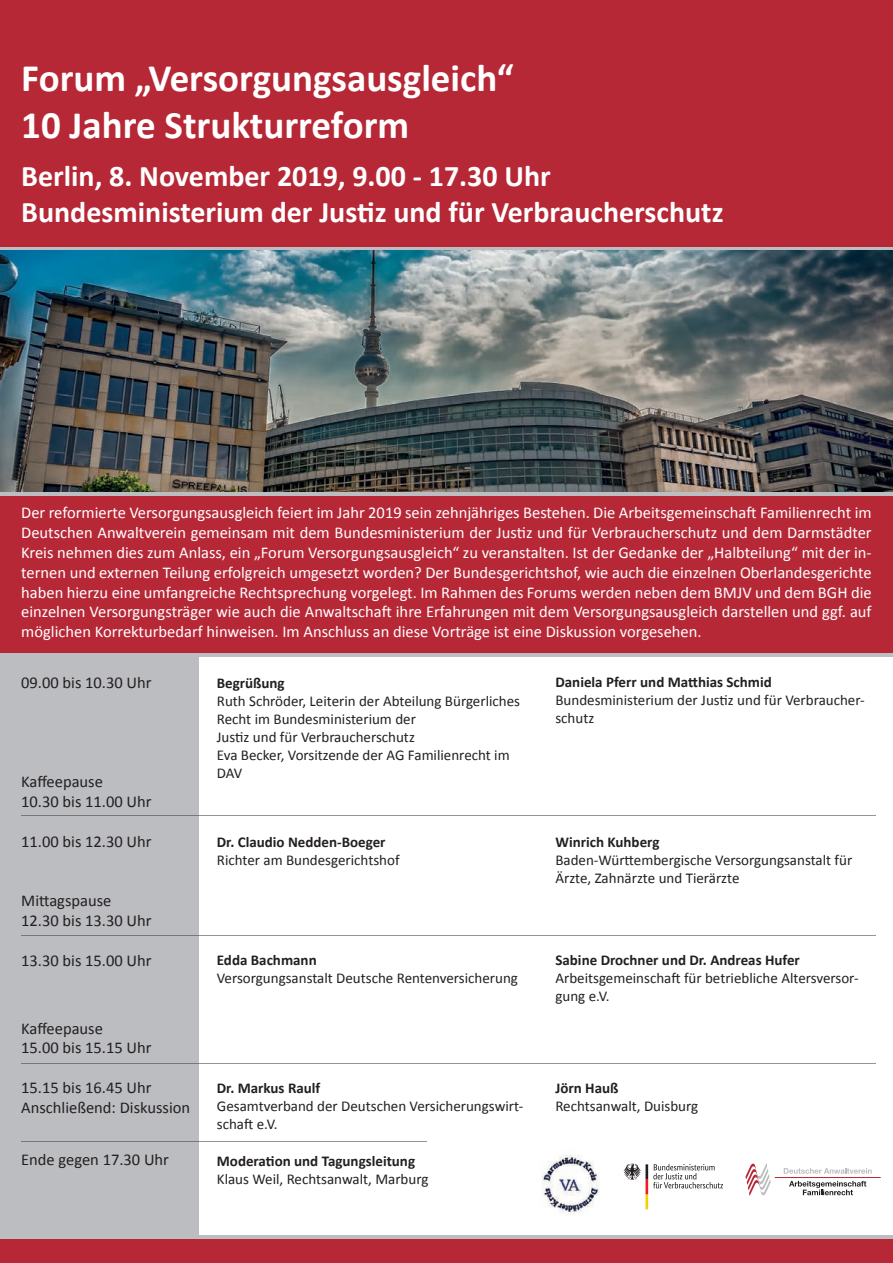
<style>
.page{position:relative;width:893px;height:1263px;background:#fff}
.page>*{position:absolute;margin:0;border:0;box-sizing:border-box;transform-origin:0 0}
.t1{font:700 39px/46.8px "Calibri";color:#fff}
.t2{font:700 30px/36px "Calibri";color:#fff}
.t3{font:16.5px/19.8px "Calibri";color:#fff;text-align:justify}
.t4{font:16.5px/19.8px "Calibri";color:#231f20}
.t5{font:15px/18px "Calibri";color:#231f20}
.t6{font:700 15px "Calibri";color:#231f20}
</style>
<div class="page">
<div style="left:0;top:647px;width:198px;height:616px;background:#bcbdc0"></div>
<svg style="left:0;top:246px;width:893px;height:5px;background:#a4939c"></svg>
<div style="left:0;top:644px;width:893px;height:13px;background:#bcbdc0"></div>
<div style="left:0;top:478px;width:893px;height:18px;background:linear-gradient(to right,#bcbdc0,#bcbdc0)"></div>
<div style="left:0;top:0;width:893px;height:246px;background:#b72837"></div>
<div style="left:0;top:496px;width:893px;height:157px;background:#b72837"></div>
<svg style="left:789px;top:1181px;width:77px;height:14px"></svg>
<hr style="left:775px;top:1177px;width:106px;height:1px;background:#b72837">
<svg style="left:745px;top:1163px;width:26px;height:33px"></svg>
<svg style="left:784px;top:1168px;width:88px;height:6px"></svg>
<img style="left:0;top:251px;width:893px;height:240px">
<img style="left:542px;top:1154px;width:58px;height:61px">
<svg style="left:623px;top:1163px;width:100px;height:46px"></svg>
<hr style="left:198px;top:815px;width:678px;height:1px;background:#939598">
<hr style="left:21px;top:815px;width:177px;height:1px;background:#76787b">
<hr style="left:198px;top:935px;width:678px;height:1px;background:#939598">
<hr style="left:21px;top:935px;width:177px;height:1px;background:#76787b">
<hr style="left:198px;top:1063px;width:678px;height:1px;background:#939598">
<hr style="left:21px;top:1063px;width:177px;height:1px;background:#76787b">
<hr style="left:198px;top:1141px;width:229px;height:1px;background:#939598">
<hr style="left:21px;top:1141px;width:177px;height:1px;background:#76787b">
<div style="left:0;top:1235px;width:893px;height:13px;background:#bcbdc0"></div>
<div style="left:0;top:1239px;width:893px;height:24px;background:#b72837"></div>
<h1 class="t1" style="left:21px;top:53px;width:494px">Forum „Versorgungsausgleich“<br>10 Jahre Strukturreform</h1>
<h2 class="t2" style="left:21px;top:157px;width:704px">Berlin, 8. November 2019, 9.00 - 17.30 Uhr<br>Bundesministerium der Justiz und für Verbraucherschutz</h2>
<p class="t3" style="left:21px;top:502px;width:852px">Der reformierte Versorgungsausgleich feiert im Jahr 2019 sein zehnjähriges Bestehen. Die Arbeitsgemeinschaft Familienrecht im Deutschen Anwaltverein gemeinsam mit dem Bundesministerium der Justiz und für Verbraucherschutz und dem Darmstädter Kreis nehmen dies zum Anlass, ein „Forum Versorgungsausgleich“ zu veranstalten. Ist der Gedanke der „Halbteilung“ mit der in&shy;ternen und externen Teilung erfolgreich umgesetzt worden? Der Bundesgerichtshof, wie auch die einzelnen Oberlandesgerichte haben hierzu eine umfangreiche Rechtsprechung vorgelegt. Im Rahmen des Forums werden neben dem BMJV und dem BGH die einzelnen Versorgungsträger wie auch die Anwaltschaft ihre Erfahrungen mit dem Versorgungsausgleich darstellen und ggf. auf möglichen Korrekturbedarf hinweisen. Im Anschluss an diese Vorträge ist eine Diskussion vorgesehen.</p>
<p class="t4" style="left:21px;top:672px;width:132px">09.00 bis 10.30 Uhr</p>
<p class="t6" style="left:555px;top:673px;width:218px">Daniela Pferr und Matthias Schmid</p>
<p class="t5" style="left:555px;top:690px;width:311px">Bundesministerium der Justiz und für Verbraucher&shy;schutz</p>
<p class="t6" style="left:217px;top:674px;width:69px">Begrüßung</p>
<p class="t5" style="left:217px;top:692px;width:305px">Ruth Schröder, Leiterin der Abteilung Bürgerliches Recht im Bundesministerium der<br>Justiz und für Verbraucherschutz<br>Eva Becker, Vorsitzende der AG Familienrecht im DAV</p>
<p class="t4" style="left:21px;top:771px;width:132px">Kaffeepause<br>10.30 bis 11.00 Uhr</p>
<p class="t4" style="left:21px;top:831px;width:132px">11.00 bis 12.30 Uhr</p>
<p class="t6" style="left:217px;top:832px;width:170px">Dr. Claudio Nedden-Boeger</p>
<p class="t5" style="left:217px;top:850px;width:184px">Richter am Bundesgerichtshof</p>
<p class="t6" style="left:555px;top:832px;width:106px">Winrich Kuhberg</p>
<p class="t5" style="left:555px;top:850px;width:298px">Baden-Württembergische Versorgungsanstalt für<br>Ärzte, Zahnärzte und Tierärzte</p>
<p class="t4" style="left:21px;top:890px;width:132px">Mittagspause<br>12.30 bis 13.30 Uhr</p>
<p class="t4" style="left:21px;top:949px;width:132px">13.30 bis 15.00 Uhr</p>
<p class="t4" style="left:21px;top:1017px;width:132px">Kaffeepause<br>15.00 bis 15.15 Uhr</p>
<p class="t4" style="left:21px;top:1077px;width:170px">15.15 bis 16.45 Uhr<br>Anschließend: Diskussion</p>
<p class="t4" style="left:21px;top:1149px;width:149px">Ende gegen 17.30 Uhr</p>
<p class="t6" style="left:217px;top:950px;width:101px">Edda Bachmann</p>
<p class="t5" style="left:217px;top:968px;width:303px">Versorgungsanstalt Deutsche Rentenversicherung</p>
<p class="t6" style="left:217px;top:1079px;width:105px">Dr. Markus Raulf</p>
<p class="t5" style="left:217px;top:1096px;width:308px">Gesamtverband der Deutschen Versicherungswirt&shy;schaft e.V.</p>
<p class="t6" style="left:217px;top:1151px;width:200px">Moderation und Tagungsleitung</p>
<p class="t5" style="left:217px;top:1169px;width:213px">Klaus Weil, Rechtsanwalt, Marburg</p>
<p class="t6" style="left:555px;top:950px;width:246px">Sabine Drochner und Dr. Andreas Hufer</p>
<p class="t5" style="left:555px;top:968px;width:305px">Arbeitsgemeinschaft für betriebliche Altersversor&shy;gung e.V.</p>
<p class="t6" style="left:555px;top:1079px;width:65px">Jörn Hauß</p>
<p class="t5" style="left:555px;top:1096px;width:144px">Rechtsanwalt, Duisburg</p>
</div>
